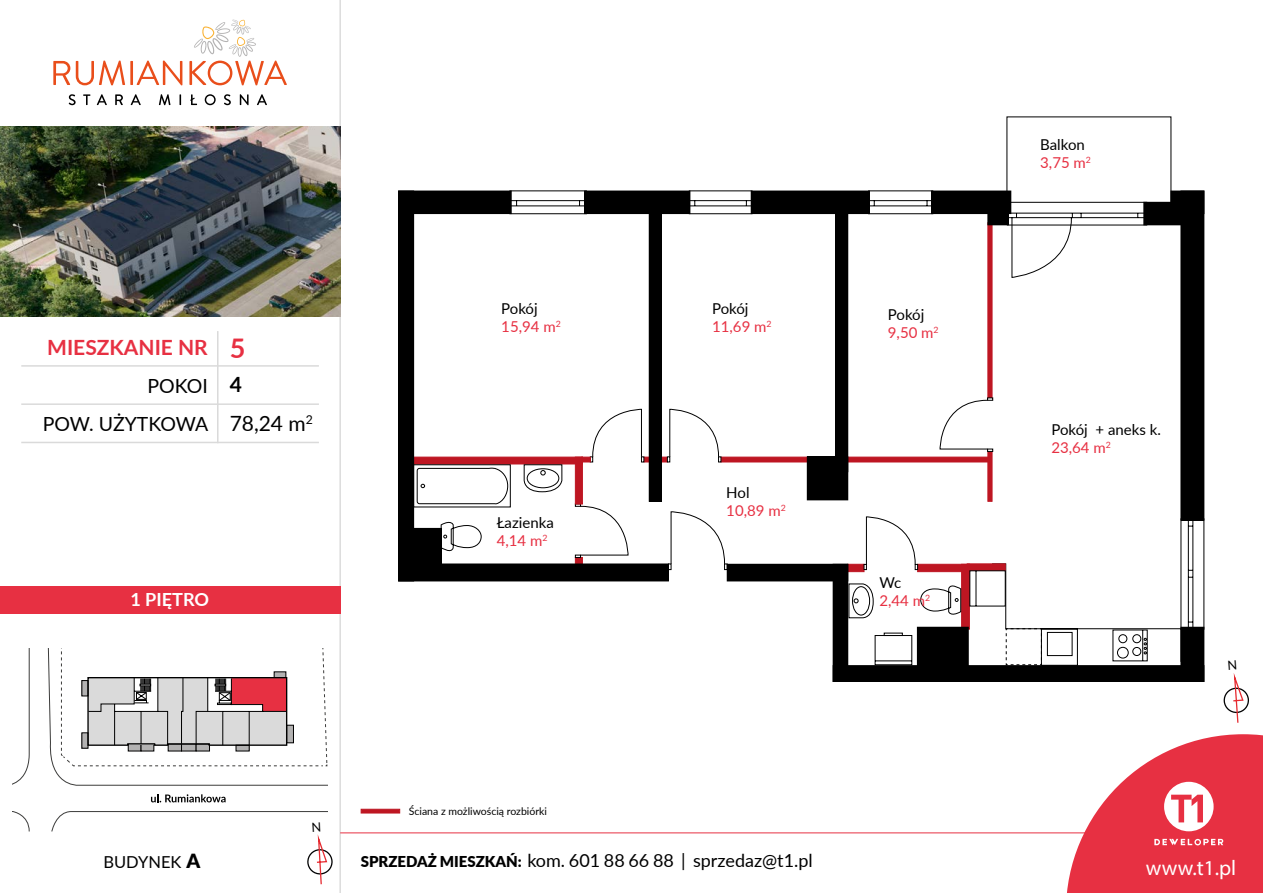
<style>
.page{position:relative;width:1263px;height:893px;background:#fff}
.page>*{position:absolute;margin:0;border:0;box-sizing:border-box;transform-origin:0 0}
.t1{font:700 27px "Lato";color:#e73042}
.t2{font:21.3px "Myriad Pro";letter-spacing:.005em;color:#fff}
.t3{font:700 21px "Lato";color:#e73042}
.t4{font:21px/39px "Lato";color:#000}
.t5{font:19.5px "Lato";color:#000}
.t6{font:700 18.15px "Lato";color:#fff}
.t7{font:18px "Lato";color:#000}
.t8{font:16.5px "Lato";color:#000}
.t9{font:15px/18px "Lato";color:#000}
.t10{font:15px/18px "Lato";color:#e73042}
.t11{font:10.5px "Lato";color:#000}
.s1{font-weight:700}
.s2{color:#000}
.s3{color:#e73042}
.s4{font-weight:900;font-size:19.5px}
.s5{font-weight:900;font-size:15px}
</style>
<div class="page">
<hr style="left:217px;top:331px;width:1px;height:112px;background:#dadada">
<hr style="left:21px;top:365px;width:298px;height:2px;background:#dadada">
<hr style="left:21px;top:403px;width:298px;height:2px;background:#dadada">
<hr style="left:21px;top:442px;width:298px;height:1px;background:#dadada">
<hr style="left:339px;top:0;width:2px;height:893px;background:#dcdcdc">
<img style="left:0;top:126px;width:340px;height:191px">
<svg style="left:361px;top:809px;width:39px;height:4px"></svg>
<svg style="left:53px;top:61px;width:17px;height:24px"></svg>
<svg style="left:76px;top:61px;width:49px;height:24px"></svg>
<hr style="left:130px;top:61px;width:3px;height:24px;background:#e94e1b">
<svg style="left:137px;top:61px;width:45px;height:24px"></svg>
<svg style="left:189px;top:19px;width:98px;height:66px"></svg>
<svg style="left:69px;top:94px;width:7px;height:11px"></svg>
<svg style="left:83px;top:94px;width:7px;height:11px"></svg>
<svg style="left:97px;top:94px;width:10px;height:11px"></svg>
<svg style="left:115px;top:94px;width:8px;height:11px"></svg>
<svg style="left:131px;top:94px;width:10px;height:11px"></svg>
<svg style="left:159px;top:94px;width:11px;height:11px"></svg>
<svg style="left:190px;top:94px;width:7px;height:11px"></svg>
<svg style="left:205px;top:94px;width:11px;height:11px"></svg>
<svg style="left:224px;top:94px;width:7px;height:11px"></svg>
<svg style="left:240px;top:94px;width:9px;height:11px"></svg>
<svg style="left:257px;top:94px;width:10px;height:11px"></svg>
<svg style="left:307px;top:849px;width:25px;height:25px"></svg>
<div style="left:307px;top:849px;width:26px;height:26px;border:1px solid #020203;border-radius:50%"></div>
<div style="left:0;top:586px;width:341px;height:27px;background:#e73042"></div>
<svg style="left:987px;top:225px;width:5px;height:172px"></svg>
<svg style="left:644px;top:457px;width:23px;height:5px"></svg>
<div style="left:721px;top:457px;width:88px;height:5px;background:#be1622"></div>
<div style="left:845px;top:457px;width:145px;height:5px;background:#be1622"></div>
<div style="left:1007px;top:202px;width:140px;height:23px;border:1px solid #000"></div>
<svg style="left:1006px;top:212px;width:142px;height:66px"></svg>
<div style="left:413px;top:457px;width:170px;height:7px;background:#be1622"></div>
<svg style="left:690px;top:200px;width:61px;height:7px"></svg>
<svg style="left:512px;top:200px;width:72px;height:7px"></svg>
<svg style="left:870px;top:200px;width:61px;height:7px"></svg>
<svg style="left:590px;top:409px;width:54px;height:53px"></svg>
<svg style="left:667px;top:409px;width:54px;height:53px"></svg>
<svg style="left:413px;top:464px;width:470px;height:201px"></svg>
<div style="left:727px;top:564px;width:121px;height:17px;background:#000"></div>
<div style="left:833px;top:564px;width:15px;height:117px;background:#000"></div>
<div style="left:833px;top:666px;width:371px;height:15px;background:#000"></div>
<div style="left:833px;top:665px;width:371px;height:17px;border:1px solid #000"></div>
<div style="left:1181px;top:627px;width:23px;height:54px;background:#000"></div>
<div style="left:1180px;top:627px;width:24px;height:55px;border:1px solid #000"></div>
<div style="left:1181px;top:191px;width:23px;height:329px;background:#000"></div>
<div style="left:1180px;top:191px;width:24px;height:329px;border:1px solid #000"></div>
<div style="left:1144px;top:202px;width:46px;height:23px;background:#000"></div>
<div style="left:1143px;top:202px;width:48px;height:23px;border:1px solid #000"></div>
<div style="left:1171px;top:191px;width:33px;height:23px;background:#000"></div>
<div style="left:931px;top:191px;width:80px;height:23px;background:#000"></div>
<div style="left:751px;top:191px;width:118px;height:23px;background:#000"></div>
<div style="left:399px;top:191px;width:112px;height:23px;background:#000"></div>
<div style="left:585px;top:191px;width:105px;height:23px;background:#000"></div>
<div style="left:988px;top:202px;width:20px;height:23px;background:#000"></div>
<div style="left:987px;top:202px;width:22px;height:23px;border:1px solid #000"></div>
<div style="left:399px;top:191px;width:15px;height:390px;background:#000"></div>
<div style="left:398px;top:191px;width:16px;height:390px;border:1px solid #000"></div>
<div style="left:399px;top:564px;width:269px;height:17px;background:#000"></div>
<div style="left:406px;top:528px;width:35px;height:44px;background:#000"></div>
<div style="left:807px;top:457px;width:41px;height:43px;background:#000"></div>
<div style="left:807px;top:456px;width:41px;height:44px;border:1px solid #000"></div>
<div style="left:836px;top:210px;width:12px;height:262px;background:#000"></div>
<div style="left:835px;top:209px;width:13px;height:263px;border:1px solid #000"></div>
<div style="left:649px;top:210px;width:12px;height:291px;background:#000"></div>
<div style="left:649px;top:209px;width:13px;height:293px;border:1px solid #000"></div>
<div style="left:917px;top:627px;width:51px;height:49px;background:#000"></div>
<div style="left:575px;top:457px;width:8px;height:47px;background:#be1622"></div>
<div style="left:581px;top:457px;width:10px;height:5px;background:#be1622;border:1px solid #be1622"></div>
<svg style="left:987px;top:452px;width:5px;height:50px"></svg>
<svg style="left:883px;top:518px;width:310px;height:148px"></svg>
<svg style="left:939px;top:397px;width:54px;height:55px"></svg>
<svg style="left:13px;top:648px;width:315px;height:184px"></svg>
<svg style="left:151px;top:794px;width:75px;height:8px"></svg>
<hr style="left:340px;top:833px;width:923px;height:1px;background:#e73042">
<svg style="left:1066px;top:734px;width:197px;height:159px"></svg>
<svg style="left:312px;top:822px;width:16px;height:63px"></svg>
<svg style="left:1223px;top:673px;width:26px;height:50px"></svg>
<h3 class="t3" style="left:47px;top:332px;width:162px">MIESZKANIE nr</h3>
<h3 class="t5" style="left:147px;top:372px;width:62px">pokoi</h3>
<h3 class="t5" style="left:43px;top:409px;width:167px">pow. użytkowa</h3>
<h1 class="t1" style="left:230px;top:328px;width:17px">5</h1>
<h3 class="t4" style="left:230px;top:364px;width:85px"><span class="s1">4<br></span>78,24 m<sup>2</sup></h3>
<p class="t6" style="left:130px;top:586px;width:80px">1 PIĘTRO</p>
<p class="t10" style="left:501px;top:299px;width:61px"><span class="s2">Pokój<br></span>15,94 m<sup>2</sup></p>
<p class="t9" style="left:888px;top:305px;width:52px">Pokój<br><span class="s3">9,50 m</span><sup>2</sup></p>
<p class="t10" style="left:712px;top:299px;width:61px"><span class="s2">Pokój<br></span>11,69 m<sup>2</sup></p>
<p class="t9" style="left:497px;top:513px;width:59px">Łazienka<br><span class="s3">4,14 m</span><sup>2</sup></p>
<p class="t10" style="left:726px;top:483px;width:61px"><span class="s2">Hol<br></span>10,89 m<sup>2</sup></p>
<p class="t10" style="left:879px;top:573px;width:52px"><span class="s2">Wc<br></span>2,44 m<sup>2</sup></p>
<p class="t9" style="left:1040px;top:135px;width:52px">Balkon<br><span class="s3">3,75 m</span><sup>2</sup></p>
<p class="t9" style="left:1051px;top:420px;width:111px">Pokój + aneks k.<br><span class="s3">23,64 m</span><sup>2</sup></p>
<p class="t8" style="left:103px;top:850px;width:98px">BU Dynek <span class="s4">A</span></p>
<p class="t11" style="left:409px;top:804px;width:140px">Ściana z możliwością rozbiórki</p>
<p class="t7" style="left:361px;top:847px;width:453px"><span class="s5">SPRZEDAŻ MIESZKAŃ:</span> kom. 601 88 66 88 | sprzedaz@t1.pl</p>
<h2 class="t2" style="left:1146px;top:855px;width:92px">www.t1.pl</h2>
</div>
